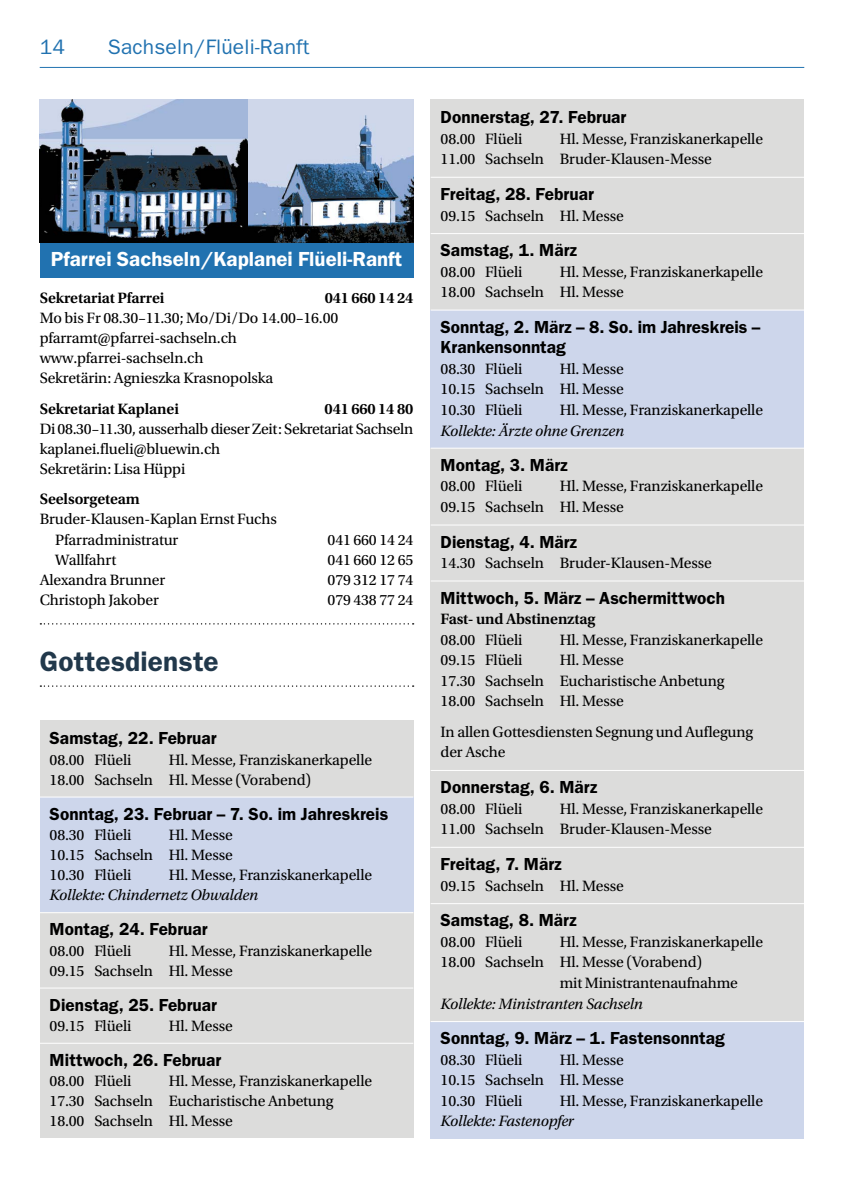
<style>
.page{position:relative;width:844px;height:1191px;background:#fff}
.page>*{position:absolute;margin:0;border:0;box-sizing:border-box;transform-origin:0 0}
.t1{font:600 28px "ITC Franklin Gothic Std";letter-spacing:.01em;color:#21384b}
.t2{font:21px "ITC Franklin Gothic Std";letter-spacing:.01em;color:#2172b0}
.t3{font:600 20.47px "ITC Franklin Gothic Std";color:#fff}
.t4{font:600 17.5px/20.5px "ITC Franklin Gothic Std";letter-spacing:.005em;color:#000}
.t5{font:15.75px/20.1px "Utopia Std";letter-spacing:-.01em;color:#000}
.t6{font:italic 15.75px "Utopia Std";letter-spacing:-.01em;color:#000}
.t7{font:600 15.75px "Utopia Std";letter-spacing:-.01em;color:#000}
</style>
<div class="page">
<hr style="left:40px;top:67px;width:764px;height:1px;background:#2172b0">
<svg style="left:40px;top:685px;width:373px;height:2px"></svg>
<div style="left:40px;top:720px;width:373px;height:418px;background:#dcdcdb"></div>
<div style="left:40px;top:797px;width:373px;height:28px;background:#cdd6eb"></div>
<hr style="left:40px;top:796px;width:373px;height:1px;background:#fff">
<div style="left:40px;top:821px;width:373px;height:30px;background:#cdd6eb"></div>
<div style="left:40px;top:841px;width:373px;height:31px;background:#cdd6eb"></div>
<div style="left:40px;top:861px;width:373px;height:31px;background:#cdd6eb"></div>
<div style="left:40px;top:881px;width:373px;height:31px;background:#cdd6eb"></div>
<hr style="left:40px;top:912px;width:373px;height:1px;background:#fff">
<hr style="left:40px;top:987px;width:373px;height:1px;background:#fff">
<hr style="left:40px;top:1042px;width:373px;height:1px;background:#fff">
<div style="left:430px;top:99px;width:374px;height:1017px;background:#dcdcdb"></div>
<hr style="left:430px;top:177px;width:374px;height:1px;background:#fff">
<hr style="left:430px;top:233px;width:374px;height:1px;background:#fff">
<div style="left:430px;top:310px;width:374px;height:49px;background:#cdd6eb"></div>
<hr style="left:430px;top:310px;width:374px;height:1px;background:#fff">
<div style="left:430px;top:355px;width:374px;height:31px;background:#cdd6eb"></div>
<div style="left:430px;top:375px;width:374px;height:31px;background:#cdd6eb"></div>
<div style="left:430px;top:396px;width:374px;height:31px;background:#cdd6eb"></div>
<div style="left:430px;top:416px;width:374px;height:32px;background:#cdd6eb"></div>
<hr style="left:430px;top:448px;width:374px;height:1px;background:#fff">
<hr style="left:430px;top:524px;width:374px;height:1px;background:#fff">
<hr style="left:430px;top:580px;width:374px;height:1px;background:#fff">
<hr style="left:430px;top:770px;width:374px;height:1px;background:#fff">
<hr style="left:430px;top:847px;width:374px;height:1px;background:#fff">
<hr style="left:430px;top:903px;width:374px;height:1px;background:#fff">
<div style="left:430px;top:1022px;width:374px;height:27px;background:#cdd6eb"></div>
<hr style="left:430px;top:1021px;width:374px;height:1px;background:#fff">
<div style="left:430px;top:1046px;width:374px;height:30px;background:#cdd6eb"></div>
<div style="left:430px;top:1066px;width:374px;height:31px;background:#cdd6eb"></div>
<div style="left:430px;top:1087px;width:374px;height:30px;background:#cdd6eb"></div>
<div style="left:430px;top:1107px;width:374px;height:31px;background:#cdd6eb"></div>
<div style="left:40px;top:99px;width:373px;height:178px;background:#2172b0"></div>
<img style="left:40px;top:99px;width:373px;height:143px">
<svg style="left:40px;top:623px;width:373px;height:1px"></svg>
<h2 class="t2" style="left:40px;top:35px;width:27px">14</h2>
<h2 class="t2" style="left:108px;top:35px;width:203px">Sachseln/Flüeli-Ranft</h2>
<p class="t3" style="left:51px;top:247px;width:353px">Pfarrei Sachseln/Kaplanei Flüeli-Ranft</p>
<p class="t7" style="left:40px;top:289px;width:126px">Sekretariat Pfarrei</p>
<p class="t7" style="left:324px;top:289px;width:90px">041 660 14 24</p>
<p class="t5" style="left:40px;top:308px;width:300px">Mo bis Fr 08.30–11.30; Mo/Di/Do 14.00–16.00 pfarramt@pfarrei-sachseln.ch www.pfarrei-sachseln.ch<br>Sekretärin: Agnieszka Krasnopolska</p>
<p class="t7" style="left:40px;top:400px;width:141px">Sekretariat Kaplanei</p>
<p class="t7" style="left:324px;top:400px;width:90px">041 660 14 80</p>
<p class="t5" style="left:40px;top:419px;width:375px">Di 08.30–11.30, ausserhalb dieser Zeit: Sekretariat Sachseln kaplanei.flueli@bluewin.ch<br>Sekretärin: Lisa Hüppi</p>
<p class="t7" style="left:40px;top:490px;width:102px">Seelsorgeteam</p>
<p class="t5" style="left:55px;top:509px;width:223px;text-indent:-16px">Bruder-Klausen-Kaplan Ernst Fuchs<br>Pfarradministratur</p>
<p class="t5" style="left:327px;top:529px;width:87px">041 660 14 24</p>
<p class="t5" style="left:55px;top:550px;width:62px">Wallfahrt</p>
<p class="t5" style="left:327px;top:550px;width:87px">041 660 12 65</p>
<p class="t5" style="left:40px;top:570px;width:127px">Alexandra Brunner</p>
<p class="t5" style="left:327px;top:570px;width:87px">079 312 17 74</p>
<p class="t5" style="left:40px;top:590px;width:121px">Christoph Jakober</p>
<p class="t5" style="left:327px;top:590px;width:87px">079 438 77 24</p>
<h1 class="t1" style="left:40px;top:644px;width:180px">Gottesdienste</h1>
<p class="t4" style="left:50px;top:728px;width:168px">Samstag, 22. Februar</p>
<p class="t5" style="left:50px;top:749px;width:83px">08.00 Flüeli</p>
<p class="t5" style="left:50px;top:749px;width:324px;text-indent:119px">Hl. Messe, Franziskanerkapelle<br>18.00 Sachseln Hl. Messe (Vorabend)</p>
<p class="t4" style="left:50px;top:803px;width:340px">Sonntag, 23. Februar – 7. So. im Jahreskreis</p>
<p class="t5" style="left:50px;top:825px;width:83px">08.30 Flüeli</p>
<p class="t5" style="left:50px;top:825px;width:185px;text-align:justify;text-indent:119px">Hl. Messe 10.15 Sachseln Hl. Messe 10.30 Flüeli</p>
<p class="t5" style="left:169px;top:865px;width:205px">Hl. Messe, Franziskanerkapelle</p>
<p class="t6" style="left:50px;top:886px;width:210px">Kollekte: Chindernetz Obwalden</p>
<p class="t4" style="left:50px;top:919px;width:159px">Montag, 24. Februar</p>
<p class="t5" style="left:50px;top:940px;width:83px">08.00 Flüeli</p>
<p class="t5" style="left:50px;top:940px;width:324px;text-indent:119px">Hl. Messe, Franziskanerkapelle<br>09.15 Sachseln Hl. Messe</p>
<p class="t4" style="left:50px;top:994px;width:169px">Dienstag, 25. Februar</p>
<p class="t5" style="left:50px;top:1016px;width:83px">09.15 Flüeli</p>
<p class="t5" style="left:169px;top:1016px;width:66px">Hl. Messe</p>
<p class="t4" style="left:50px;top:1049px;width:173px">Mittwoch, 26. Februar</p>
<p class="t5" style="left:50px;top:1071px;width:83px">08.00 Flüeli</p>
<p class="t5" style="left:50px;top:1071px;width:324px;text-indent:119px">Hl. Messe, Franziskanerkapelle<br>17.30 Sachseln Eucharistische Anbetung<br>18.00 Sachseln Hl. Messe</p>
<p class="t4" style="left:440px;top:107px;width:187px">Donnerstag, 27. Februar</p>
<p class="t5" style="left:440px;top:129px;width:83px">08.00 Flüeli</p>
<p class="t5" style="left:440px;top:129px;width:324px;text-indent:119px">Hl. Messe, Franziskanerkapelle<br>11.00 Sachseln Bruder-Klausen-Messe</p>
<p class="t4" style="left:440px;top:184px;width:155px">Freitag, 28. Februar</p>
<p class="t5" style="left:440px;top:206px;width:185px">09.15 Sachseln Hl. Messe</p>
<p class="t4" style="left:440px;top:240px;width:138px">Samstag, 1. März</p>
<p class="t5" style="left:440px;top:262px;width:83px">08.00 Flüeli</p>
<p class="t5" style="left:440px;top:262px;width:324px;text-indent:119px">Hl. Messe, Franziskanerkapelle<br>18.00 Sachseln Hl. Messe</p>
<p class="t4" style="left:440px;top:317px;width:321px">Sonntag, 2. März – 8. So. im Jahreskreis –<br>Krankensonntag</p>
<p class="t5" style="left:440px;top:359px;width:83px">08.30 Flüeli</p>
<p class="t5" style="left:440px;top:359px;width:185px;text-align:justify;text-indent:119px">Hl. Messe 10.15 Sachseln Hl. Messe 10.30 Flüeli</p>
<p class="t5" style="left:559px;top:400px;width:205px">Hl. Messe, Franziskanerkapelle</p>
<p class="t6" style="left:440px;top:422px;width:185px">Kollekte: Ärzte ohne Grenzen</p>
<p class="t4" style="left:440px;top:455px;width:129px">Montag, 3. März</p>
<p class="t5" style="left:440px;top:476px;width:83px">08.00 Flüeli</p>
<p class="t5" style="left:440px;top:476px;width:324px;text-indent:119px">Hl. Messe, Franziskanerkapelle<br>09.15 Sachseln Hl. Messe</p>
<p class="t4" style="left:440px;top:531px;width:138px">Dienstag, 4. März</p>
<p class="t5" style="left:440px;top:553px;width:273px">14.30 Sachseln Bruder-Klausen-Messe</p>
<p class="t4" style="left:440px;top:587px;width:286px">Mittwoch, 5. März – Aschermittwoch</p>
<p class="t7" style="left:440px;top:610px;width:156px">Fast- und Abstinenztag</p>
<p class="t5" style="left:440px;top:630px;width:83px">08.00 Flüeli</p>
<p class="t5" style="left:559px;top:630px;width:205px">Hl. Messe, Franziskanerkapelle</p>
<p class="t5" style="left:440px;top:650px;width:83px">09.15 Flüeli</p>
<p class="t5" style="left:440px;top:650px;width:285px;text-indent:119px">Hl. Messe<br>17.30 Sachseln Eucharistische Anbetung<br>18.00 Sachseln Hl. Messe</p>
<p class="t5" style="left:440px;top:722px;width:314px">In allen Gottesdiensten Segnung und Auflegung der Asche</p>
<p class="t4" style="left:440px;top:777px;width:158px">Donnerstag, 6. März</p>
<p class="t5" style="left:440px;top:799px;width:83px">08.00 Flüeli</p>
<p class="t5" style="left:440px;top:798px;width:324px;text-indent:119px">Hl. Messe, Franziskanerkapelle<br>11.00 Sachseln Bruder-Klausen-Messe</p>
<p class="t4" style="left:440px;top:854px;width:122px">Freitag, 7. März</p>
<p class="t5" style="left:440px;top:875px;width:185px">09.15 Sachseln Hl. Messe</p>
<p class="t4" style="left:440px;top:910px;width:137px">Samstag, 8. März</p>
<p class="t5" style="left:440px;top:932px;width:83px">08.00 Flüeli</p>
<p class="t5" style="left:559px;top:932px;width:205px">Hl. Messe, Franziskanerkapelle</p>
<p class="t5" style="left:440px;top:952px;width:263px">18.00 Sachseln Hl. Messe (Vorabend)</p>
<p class="t5" style="left:559px;top:973px;width:180px">mit Ministrantenaufnahme</p>
<p class="t6" style="left:440px;top:994px;width:204px">Kollekte: Ministranten Sachseln</p>
<p class="t4" style="left:440px;top:1028px;width:285px">Sonntag, 9. März – 1. Fastensonntag</p>
<p class="t5" style="left:440px;top:1050px;width:83px">08.30 Flüeli</p>
<p class="t5" style="left:440px;top:1049px;width:185px;text-align:justify;text-indent:119px">Hl. Messe 10.15 Sachseln Hl. Messe 10.30 Flüeli</p>
<p class="t5" style="left:559px;top:1091px;width:205px">Hl. Messe, Franziskanerkapelle</p>
<p class="t6" style="left:440px;top:1112px;width:135px">Kollekte: Fastenopfer</p>
</div>
